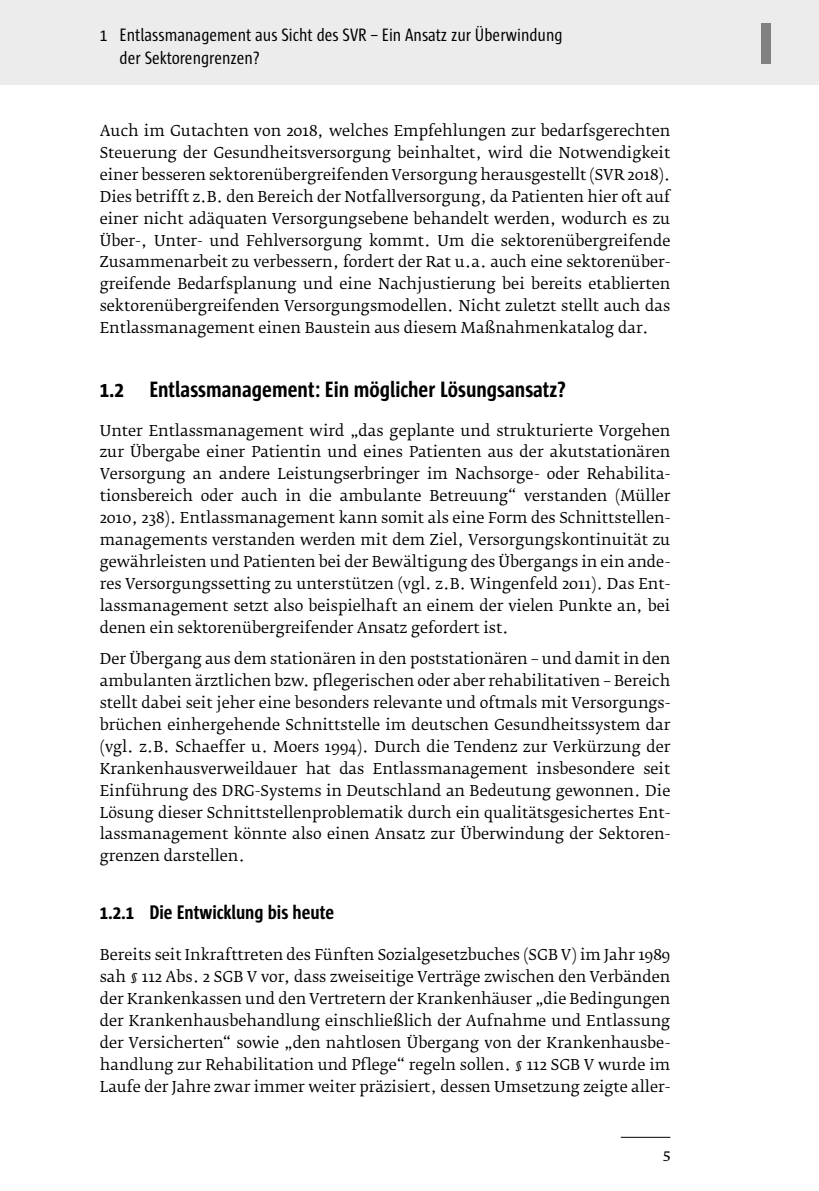
<style>
.page{position:relative;width:819px;height:1191px;background:#fff}
.page>*{position:absolute;margin:0;border:0;box-sizing:border-box;transform-origin:0 0}
.t1{font:800 59.5px "Sun Cd";color:#818181}
.MWV-H2{font:700 22.75px "Sun Cd";color:#000}
.MWV-H3{font:700 20.12px "Sun Cd";color:#000}
.t2{font:18.38px/22.1px "Sun Cd";color:#000}
.t3{font:15.75px "Fedra Serif B Pro";color:#000}
.MWV-Grundtext{font:14.88px/21.9px "Fedra Serif B Pro";color:#000;text-align:justify}
</style>
<div class="page">
<div style="left:1px;top:0;width:818px;height:85px;background:#ececec"></div>
<hr style="left:0;top:0;width:1px;height:85px;background:#ececec">
<hr style="left:621px;top:1137px;width:49px;height:1px;background:#000">
<p class="t2" style="left:120px;top:24px;width:444px;text-indent:-20px">1 Entlassmanagement aus Sicht des SVR – Ein Ansatz zur Überwindung der Sektorengrenzen?</p>
<p class="MWV-Grundtext" style="left:100px;top:120px;width:572px">Auch im Gutachten von 2018, welches Empfehlungen zur bedarfsgerechten Steuerung der Gesundheitsversorgung beinhaltet, wird die Notwendigkeit einer besseren sektorenübergreifenden Versorgung herausgestellt (SVR 2018).<br>Dies betrifft z.B. den Bereich der Notfallversorgung, da Patienten hier oft auf einer nicht adäquaten Versorgungsebene behandelt werden, wodurch es zu Über‑, Unter- und Fehlversorgung kommt. Um die sektorenübergreifende Zusammenarbeit zu verbessern, fordert der Rat u.a. auch eine sektorenüber&shy;greifende Bedarfsplanung und eine Nachjustierung bei bereits etablierten sektorenübergreifenden Versorgungsmodellen. Nicht zuletzt stellt auch das Entlassmanagement einen Baustein aus diesem Maßnahmenkatalog dar.</p>
<p class="MWV-H2" style="left:100px;top:377px;width:468px">1.2 Entlassmanagement: Ein möglicher Lösungsansatz?</p>
<p class="MWV-Grundtext" style="left:100px;top:419px;width:572px">Unter Entlassmanagement wird „das geplante und strukturierte Vorgehen zur Übergabe einer Patientin und eines Patienten aus der akutstationären Versorgung an andere Leistungserbringer im Nachsorge- oder Rehabilita&shy;tionsbereich oder auch in die ambulante Betreuung“ verstanden (Müller 2010, 238). Entlassmanagement kann somit als eine Form des Schnittstellen&shy;managements verstanden werden mit dem Ziel, Versorgungskontinuität zu gewährleisten und Patienten bei der Bewältigung des Übergangs in ein ande&shy;res Versorgungssetting zu unterstützen (vgl. z.B. Wingenfeld 2011). Das Ent&shy;lassmanagement setzt also beispielhaft an einem der vielen Punkte an, bei denen ein sektorenübergreifender Ansatz gefordert ist.</p>
<p class="MWV-Grundtext" style="left:100px;top:648px;width:572px">Der Übergang aus dem stationären in den poststationären – und damit in den ambulanten ärztlichen bzw. pflegerischen oder aber rehabilitativen – Bereich stellt dabei seit jeher eine besonders relevante und oftmals mit Versorgungs&shy;brüchen einhergehende Schnittstelle im deutschen Gesundheitssystem dar (vgl. z.B. Schaeffer u. Moers 1994). Durch die Tendenz zur Verkürzung der Krankenhausverweildauer hat das Entlassmanagement insbesondere seit Einführung des DRG-Systems in Deutschland an Bedeutung gewonnen. Die Lösung dieser Schnittstellenproblematik durch ein qualitätsgesichertes Ent&shy;lassmanagement könnte also einen Ansatz zur Überwindung der Sektoren&shy;grenzen darstellen.</p>
<p class="MWV-H3" style="left:100px;top:901px;width:236px">1.2.1 Die Entwicklung bis heute</p>
<p class="MWV-Grundtext" style="left:100px;top:944px;width:572px">Bereits seit Inkrafttreten des Fünften Sozialgesetzbuches (SGB V) im Jahr 1989 sah § 112 Abs. 2 SGB V vor, dass zweiseitige Verträge zwischen den Verbänden der Krankenkassen und den Vertretern der Krankenhäuser „die Bedingungen der Krankenhausbehandlung einschließlich der Aufnahme und Entlassung der Versicherten“ sowie „den nahtlosen Übergang von der Krankenhausbe&shy;handlung zur Rehabilitation und Pflege“ regeln sollen. § 112 SGB V wurde im Laufe der Jahre zwar immer weiter präzisiert, dessen Umsetzung zeigte aller-</p>
<p class="t3" style="left:663px;top:1145px;width:9px">5</p>
<h1 class="t1" style="left:758px;top:11px;width:17px">I</h1>
</div>
